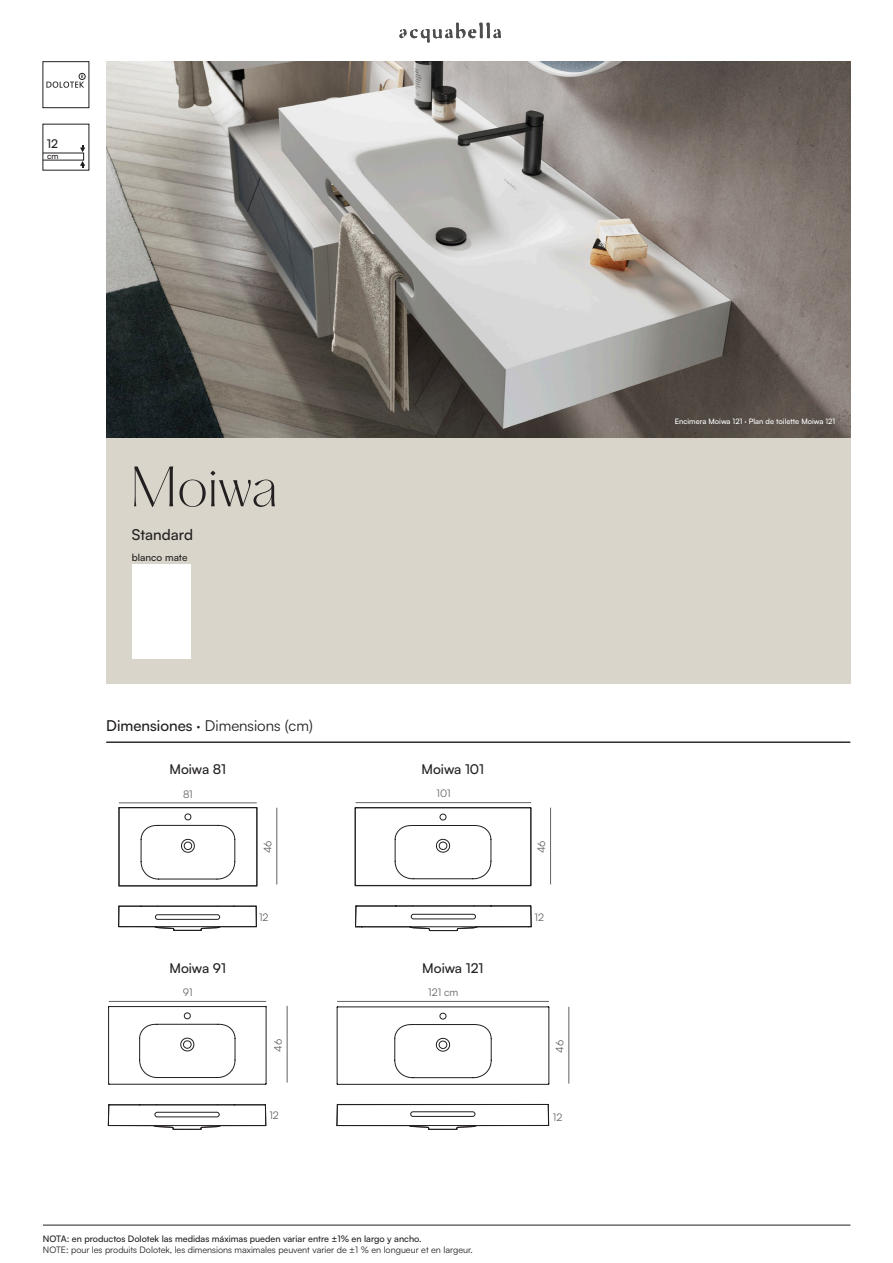
<style>
.page{position:relative;width:893px;height:1263px;background:#fff}
.page>*{position:absolute;margin:0;border:0;box-sizing:border-box;transform-origin:0 0}
.t1{font:200 51px "PP Hatton";color:#231f20}
.t2{font:15px "Satoshi";color:#231f20}
.t3{font:500 15px "Satoshi";color:#231f20}
.t4{font:500 13.5px "Satoshi";color:#231f20}
.t5{font:500 12px "Satoshi";color:#231f20}
.t6{font:10.5px "Satoshi";color:#636366}
.t7{font:500 9.9px "Satoshi";color:#231f20}
.t8{font:9px "Satoshi";color:#231f20}
.t9{font:500 9px "Satoshi";color:#231f20}
.t10{font:500 8.25px "Satoshi";color:#231f20}
.pie_de_pág{font:500 7.5px "Satoshi";color:#fff}
.s1{font-weight:500}
</style>
<div class="page">
<div style="left:106px;top:438px;width:744px;height:246px;background:#d9d5ca"></div>
<hr style="left:43px;top:1225px;width:807px;height:1px;background:#231f20">
<div style="left:132px;top:564px;width:58px;height:94px;background:#fff"></div>
<div style="left:43px;top:61px;width:46px;height:47px;border:1px solid #231f20"></div>
<div style="left:79px;top:73px;width:6px;height:7px;border:1px solid #231f20;border-radius:50%"></div>
<svg style="left:46px;top:75px;width:38px;height:13px"></svg>
<svg style="left:399px;top:23px;width:102px;height:20px"></svg>
<hr style="left:106px;top:742px;width:744px;height:1px;background:#231f20">
<img style="left:106px;top:61px;width:744px;height:377px">
<svg style="left:80px;top:145px;width:5px;height:7px"></svg>
<svg style="left:80px;top:161px;width:5px;height:7px"></svg>
<svg style="left:118px;top:807px;width:140px;height:79px"></svg>
<hr style="left:276px;top:808px;width:1px;height:76px;background:#636366">
<hr style="left:119px;top:802px;width:138px;height:1px;background:#636366">
<svg style="left:118px;top:905px;width:139px;height:26px"></svg>
<div style="left:155px;top:914px;width:65px;height:6px;border:1px solid #231f20;border-radius:2px"></div>
<hr style="left:550px;top:808px;width:1px;height:76px;background:#636366">
<hr style="left:356px;top:802px;width:175px;height:1px;background:#636366">
<svg style="left:354px;top:807px;width:178px;height:80px"></svg>
<svg style="left:355px;top:905px;width:177px;height:26px"></svg>
<div style="left:411px;top:914px;width:65px;height:5px;border:1px solid #231f20;border-radius:2px"></div>
<svg style="left:108px;top:1006px;width:159px;height:79px"></svg>
<hr style="left:287px;top:1006px;width:1px;height:76px;background:#636366">
<hr style="left:109px;top:1001px;width:157px;height:1px;background:#636366">
<svg style="left:108px;top:1104px;width:159px;height:26px"></svg>
<div style="left:155px;top:1112px;width:65px;height:5px;border:1px solid #231f20;border-radius:2px"></div>
<hr style="left:568px;top:1007px;width:1px;height:76px;background:#636366">
<hr style="left:337px;top:1001px;width:212px;height:1px;background:#636366">
<svg style="left:336px;top:1006px;width:214px;height:79px"></svg>
<svg style="left:336px;top:1103px;width:213px;height:27px"></svg>
<div style="left:410px;top:1111px;width:65px;height:6px;border:1px solid #231f20;border-radius:2px"></div>
<p class="t5" style="left:47px;top:135px;width:13px">12</p>
<p class="t10" style="left:47px;top:151px;width:13px">cm</p>
<p class="t1" style="left:130px;top:455px;width:149px">Moiwa</p>
<h2 class="t3" style="left:132px;top:524px;width:63px">Standard</h2>
<p class="t7" style="left:132px;top:551px;width:57px">blanco mate</p>
<h2 class="t2" style="left:106px;top:715px;width:208px"><span class="s1">Dimensiones</span> · Dimensions (cm)</h2>
<p class="t4" style="left:169px;top:760px;width:58px">Moiwa 81</p>
<p class="t4" style="left:421px;top:760px;width:64px">Moiwa 101</p>
<p class="t6" style="left:183px;top:787px;width:11px">81</p>
<p class="t6" style="left:436px;top:786px;width:16px">101</p>
<p class="t6" style="left:261px;top:853px;width:14px;rotate:-90deg">46</p>
<p class="t6" style="left:259px;top:910px;width:11px">12</p>
<p class="t4" style="left:169px;top:959px;width:58px">Moiwa 91</p>
<p class="t4" style="left:422px;top:959px;width:63px">Moiwa 121</p>
<p class="t6" style="left:183px;top:985px;width:11px">91</p>
<p class="t6" style="left:428px;top:985px;width:32px">121 cm</p>
<p class="t6" style="left:271px;top:1051px;width:14px;rotate:-90deg">46</p>
<p class="t6" style="left:269px;top:1108px;width:11px">12</p>
<p class="t9" style="left:43px;top:1233px;width:380px">NOTA: en productos Dolotek las medidas máximas pueden variar entre ±1% en largo y ancho.</p>
<p class="t8" style="left:43px;top:1244px;width:431px">NOTE: pour les produits Dolotek, les dimensions maximales peuvent varier de ±1 % en longueur et en largeur.</p>
<p class="t6" style="left:534px;top:853px;width:14px;rotate:-90deg">46</p>
<p class="t6" style="left:535px;top:911px;width:11px">12</p>
<p class="t6" style="left:553px;top:1052px;width:14px;rotate:-90deg">46</p>
<p class="t6" style="left:553px;top:1110px;width:11px">12</p>
<p class="pie_de_pág" style="left:675px;top:416px;width:162px">Encimera Moiwa 121 · Plan de toilette Moiwa 121</p>
</div>
